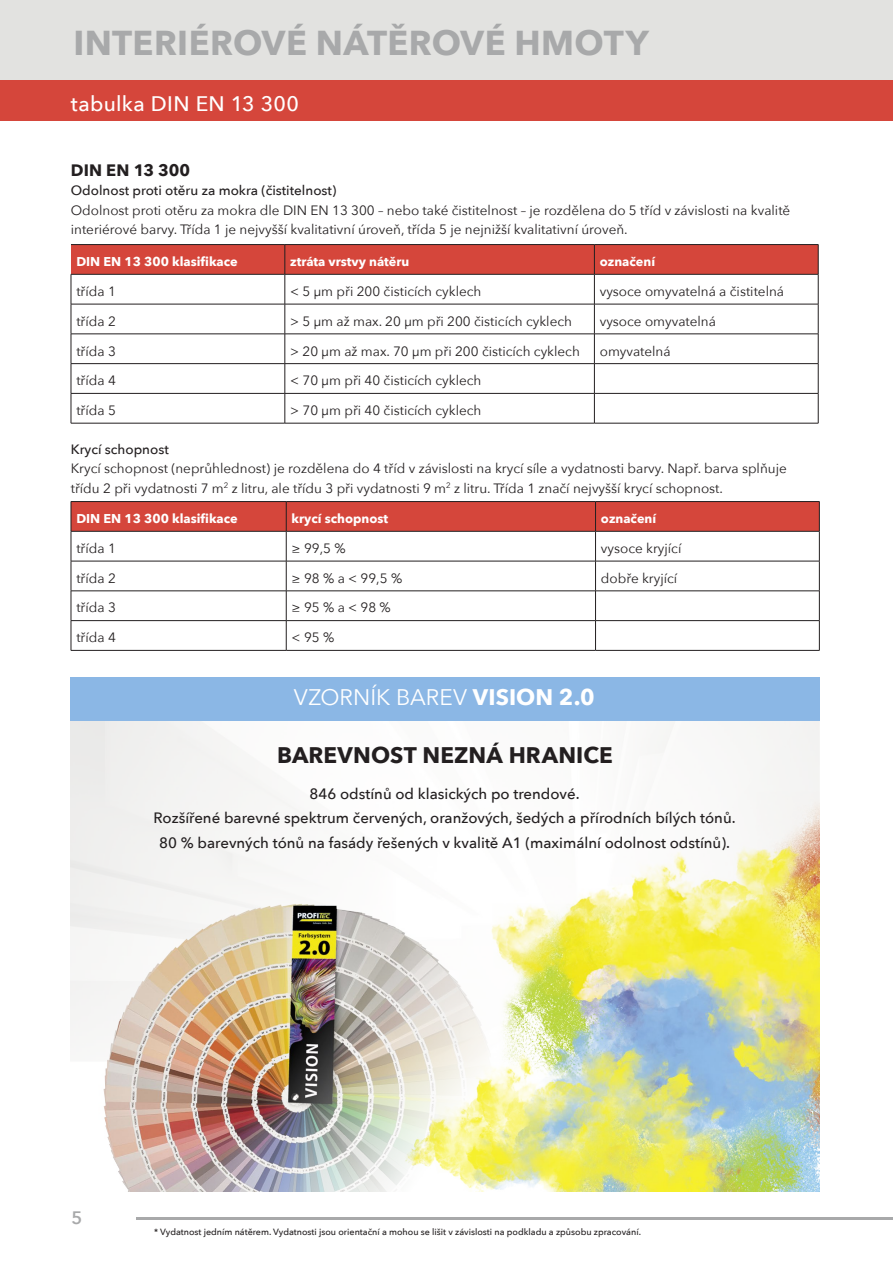
<style>
.page{position:relative;width:893px;height:1263px;background:#fff}
.page>*{position:absolute;margin:0;border:0;box-sizing:border-box;transform-origin:0 0}
.t1{font:700 34.5px "Avenir Next";letter-spacing:.01em;color:#a8a9aa}
.t2{font:22.5px "Avenir Next";color:#fff}
.t3{font:700 22.5px "Avenir Next";letter-spacing:.005em;color:#231f20}
.t4{font:500 21px "Avenir Next";letter-spacing:.015em;color:#fff}
.t5{font:600 18px "Avenir Next";color:#a8a9aa}
.t6{font:700 16.5px "Avenir Next";letter-spacing:.01em;color:#231f20}
.t7{font:500 15px/24.8px "Avenir Next";color:#231f20;text-align:center}
.t8{font:13.5px/19.5px "Avenir Next";color:#231f20}
.t9{font:500 13.5px "Avenir Next";color:#231f20}
.t10{font:700 12.75px "Avenir Next";color:#fff}
.t11{font:500 9px "Avenir Next";color:#231f20}
.s1{font-weight:700}
</style>
<div class="page">
<div style="left:0;top:0;width:893px;height:81px;background:#e2e2e0"></div>
<hr style="left:136px;top:1217px;width:757px;height:3px;background:#a8a9aa">
<div style="left:0;top:81px;width:893px;height:40px;background:#d5463b"></div>
<svg style="left:72px;top:275px;width:746px;height:148px"></svg>
<hr style="left:71px;top:274px;width:1px;height:30px;background:#231f20">
<hr style="left:285px;top:274px;width:1px;height:30px;background:#231f20">
<hr style="left:594px;top:274px;width:1px;height:30px;background:#231f20">
<hr style="left:818px;top:274px;width:1px;height:30px;background:#231f20">
<hr style="left:71px;top:304px;width:214px;height:1px;background:#231f20">
<hr style="left:71px;top:304px;width:1px;height:30px;background:#231f20">
<hr style="left:285px;top:304px;width:309px;height:1px;background:#231f20">
<hr style="left:285px;top:304px;width:1px;height:30px;background:#231f20">
<hr style="left:594px;top:304px;width:224px;height:1px;background:#231f20">
<hr style="left:594px;top:304px;width:1px;height:30px;background:#231f20">
<hr style="left:818px;top:304px;width:1px;height:30px;background:#231f20">
<hr style="left:71px;top:334px;width:214px;height:1px;background:#231f20">
<hr style="left:285px;top:334px;width:309px;height:1px;background:#231f20">
<hr style="left:594px;top:334px;width:224px;height:1px;background:#231f20">
<hr style="left:71px;top:363px;width:214px;height:1px;background:#231f20">
<hr style="left:285px;top:363px;width:309px;height:1px;background:#231f20">
<hr style="left:594px;top:363px;width:224px;height:1px;background:#231f20">
<hr style="left:71px;top:393px;width:214px;height:1px;background:#231f20">
<svg style="left:71px;top:334px;width:1px;height:89px"></svg>
<hr style="left:285px;top:393px;width:309px;height:1px;background:#231f20">
<svg style="left:285px;top:334px;width:1px;height:89px"></svg>
<hr style="left:594px;top:393px;width:224px;height:1px;background:#231f20">
<svg style="left:594px;top:334px;width:1px;height:89px"></svg>
<svg style="left:818px;top:334px;width:1px;height:89px"></svg>
<hr style="left:71px;top:423px;width:214px;height:1px;background:#231f20">
<hr style="left:285px;top:423px;width:309px;height:1px;background:#231f20">
<hr style="left:594px;top:423px;width:224px;height:1px;background:#231f20">
<hr style="left:71px;top:244px;width:214px;height:1px;background:#231f20">
<hr style="left:285px;top:244px;width:309px;height:1px;background:#231f20">
<hr style="left:594px;top:244px;width:224px;height:1px;background:#231f20">
<svg style="left:71px;top:245px;width:748px;height:29px;background:#d2453a"></svg>
<hr style="left:71px;top:274px;width:214px;height:1px;background:#231f20">
<hr style="left:285px;top:274px;width:309px;height:1px;background:#231f20">
<hr style="left:594px;top:274px;width:224px;height:1px;background:#231f20">
<svg style="left:72px;top:532px;width:747px;height:118px"></svg>
<hr style="left:71px;top:531px;width:1px;height:30px;background:#231f20">
<hr style="left:286px;top:531px;width:1px;height:30px;background:#231f20">
<hr style="left:595px;top:531px;width:1px;height:30px;background:#231f20">
<hr style="left:819px;top:531px;width:1px;height:30px;background:#231f20">
<hr style="left:71px;top:561px;width:215px;height:1px;background:#231f20">
<hr style="left:71px;top:561px;width:1px;height:30px;background:#231f20">
<hr style="left:286px;top:561px;width:309px;height:1px;background:#231f20">
<hr style="left:286px;top:561px;width:1px;height:30px;background:#231f20">
<hr style="left:595px;top:561px;width:224px;height:1px;background:#231f20">
<hr style="left:595px;top:561px;width:1px;height:30px;background:#231f20">
<hr style="left:819px;top:561px;width:1px;height:30px;background:#231f20">
<hr style="left:71px;top:591px;width:215px;height:1px;background:#231f20">
<hr style="left:286px;top:591px;width:309px;height:1px;background:#231f20">
<hr style="left:595px;top:591px;width:224px;height:1px;background:#231f20">
<hr style="left:71px;top:620px;width:215px;height:1px;background:#231f20">
<svg style="left:71px;top:591px;width:1px;height:59px"></svg>
<hr style="left:286px;top:620px;width:309px;height:1px;background:#231f20">
<svg style="left:286px;top:591px;width:1px;height:59px"></svg>
<hr style="left:595px;top:620px;width:224px;height:1px;background:#231f20">
<svg style="left:595px;top:591px;width:1px;height:59px"></svg>
<svg style="left:819px;top:591px;width:1px;height:59px"></svg>
<hr style="left:71px;top:650px;width:215px;height:1px;background:#231f20">
<hr style="left:286px;top:650px;width:309px;height:1px;background:#231f20">
<hr style="left:595px;top:650px;width:224px;height:1px;background:#231f20">
<svg style="left:71px;top:501px;width:749px;height:30px;background:#cd4439"></svg>
<hr style="left:71px;top:531px;width:215px;height:1px;background:#231f20">
<hr style="left:286px;top:531px;width:309px;height:1px;background:#231f20">
<hr style="left:595px;top:531px;width:224px;height:1px;background:#231f20">
<img style="left:70px;top:720px;width:749px;height:471px">
<div style="left:70px;top:677px;width:749px;height:43px;background:#8bb7e5"></div>
<h1 class="t1" style="left:73px;top:13px;width:577px">INTERIÉROVÉ NÁTĚROVÉ HMOTY</h1>
<h3 class="t4" style="left:71px;top:86px;width:230px">tabulka DIN EN 13 300</h3>
<p class="t6" style="left:71px;top:156px;width:121px">DIN EN 13 300</p>
<p class="t9" style="left:71px;top:179px;width:267px">Odolnost proti otěru za mokra (čistitelnost)</p>
<p class="t8" style="left:71px;top:200px;width:721px">Odolnost proti otěru za mokra dle DIN EN 13 300 – nebo také čistitelnost – je rozdělena do 5 tříd v závislosti na kvalitě interiérové barvy. Třída 1 je nejvyšší kvalitativní úroveň, třída 5 je nejnižší kvalitativní úroveň.</p>
<p class="t10" style="left:76px;top:250px;width:163px">DIN EN 13 300 klasifikace</p>
<p class="t10" style="left:290px;top:250px;width:121px">ztráta vrstvy nátěru</p>
<p class="t10" style="left:600px;top:250px;width:57px">označení</p>
<p class="t8" style="left:76px;top:281px;width:41px">třída 1</p>
<p class="t8" style="left:290px;top:281px;width:193px">&lt; 5 µm při 200 čisticích cyklech</p>
<p class="t8" style="left:600px;top:281px;width:186px">vysoce omyvatelná a čistitelná</p>
<p class="t8" style="left:76px;top:311px;width:41px">třída 2</p>
<p class="t8" style="left:290px;top:311px;width:283px">&gt; 5 µm až max. 20 µm při 200 čisticích cyklech</p>
<p class="t8" style="left:600px;top:311px;width:118px">vysoce omyvatelná</p>
<p class="t8" style="left:76px;top:340px;width:41px">třída 3</p>
<p class="t8" style="left:290px;top:340px;width:291px">&gt; 20 µm až max. 70 µm při 200 čisticích cyklech</p>
<p class="t8" style="left:600px;top:340px;width:72px">omyvatelná</p>
<p class="t8" style="left:76px;top:370px;width:41px">třída 4</p>
<p class="t8" style="left:290px;top:370px;width:193px">&lt; 70 µm při 40 čisticích cyklech</p>
<p class="t8" style="left:76px;top:400px;width:41px">třída 5</p>
<p class="t8" style="left:290px;top:400px;width:193px">&gt; 70 µm při 40 čisticích cyklech</p>
<p class="t9" style="left:71px;top:438px;width:99px">Krycí schopnost</p>
<p class="t8" style="left:71px;top:458px;width:717px">Krycí schopnost (neprůhlednost) je rozdělena do 4 tříd v závislosti na krycí síle a vydatnosti barvy. Např. barva splňuje třídu 2 při vydatnosti 7 m<sup>2</sup> z litru, ale třídu 3 při vydatnosti 9 m<sup>2</sup> z litru. Třída 1 značí nejvyšší krycí schopnost.</p>
<p class="t10" style="left:76px;top:507px;width:163px">DIN EN 13 300 klasifikace</p>
<p class="t10" style="left:292px;top:507px;width:98px">krycí schopnost</p>
<p class="t10" style="left:601px;top:507px;width:57px">označení</p>
<p class="t8" style="left:76px;top:538px;width:41px">třída 1</p>
<p class="t8" style="left:292px;top:538px;width:55px">≥ 99,5 %</p>
<p class="t8" style="left:601px;top:538px;width:82px">vysoce kryjící</p>
<p class="t8" style="left:76px;top:568px;width:41px">třída 2</p>
<p class="t8" style="left:292px;top:568px;width:112px">≥ 98 % a &lt; 99,5 %</p>
<p class="t8" style="left:601px;top:568px;width:78px">dobře kryjící</p>
<p class="t8" style="left:76px;top:597px;width:41px">třída 3</p>
<p class="t8" style="left:292px;top:597px;width:101px">≥ 95 % a &lt; 98 %</p>
<p class="t8" style="left:76px;top:627px;width:41px">třída 4</p>
<p class="t8" style="left:292px;top:627px;width:44px">&lt; 95 %</p>
<h2 class="t2" style="left:294px;top:678px;width:302px">VZORNÍK BAREV <span class="s1">VISION 2.0</span></h2>
<h2 class="t3" style="left:277px;top:736px;width:337px">BAREVNOST NEZNÁ HRANICE</h2>
<p class="t7" style="left:154px;top:780px;width:584px">846 odstínů od klasických po trendové.<br>Rozšířené barevné spektrum červených, oranžových, šedých a přírodních bílých tónů.<br>80 % barevných tónů na fasády řešených v kvalitě A1 (maximální odolnost odstínů).</p>
<h3 class="t5" style="left:72px;top:1202px;width:12px">5</h3>
<p class="t11" style="left:154px;top:1224px;width:488px">* Vydatnost jedním nátěrem. Vydatnosti jsou orientační a mohou se lišit v závislosti na podkladu a způsobu zpracování.</p>
</div>
